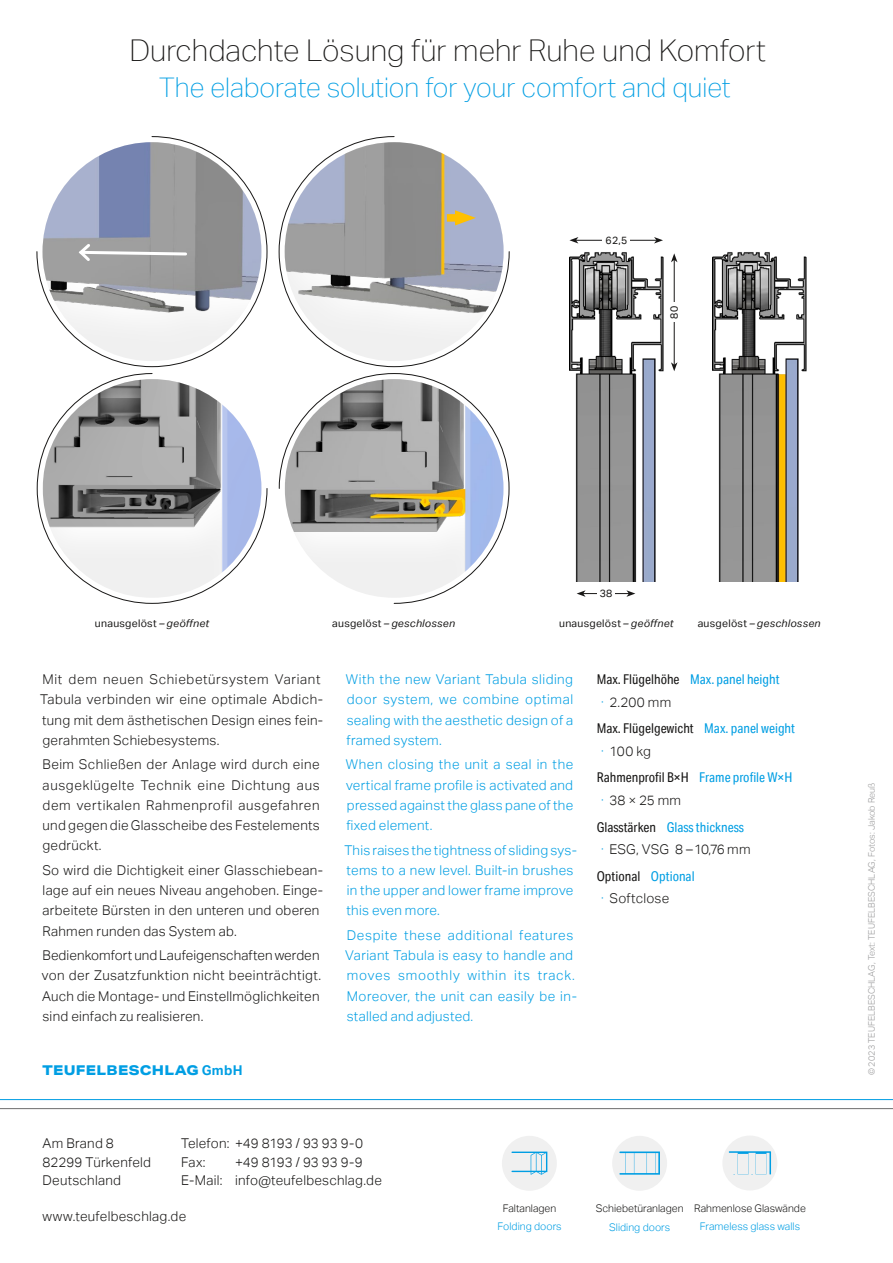
<style>
.page{position:relative;width:893px;height:1263px;background:#fff}
.page>*{position:absolute;margin:0;border:0;box-sizing:border-box;transform-origin:0 0}
.t1{font:100 30px "Aktiv Grotesk";color:#181716}
.t2{font:100 27px "Aktiv Grotesk";color:#009ee3}
.t3{font:300 13.5px/20.2px "Aktiv Grotesk";letter-spacing:.02em;color:#181716}
.t4{font:300 13.5px/20.2px "Aktiv Grotesk";letter-spacing:.02em;color:#009ee3;text-align:justify}
.t5{font:300 13.5px/20.2px "Aktiv Grotesk";letter-spacing:.04em;color:#009ee3}
.t6{font:13.5px "Aktiv Grotesk Cd";color:#181716}
.t7{font:13.5px "Aktiv Grotesk Cd";color:#009ee3}
.t8{font:300 13.5px/18.3px "Aktiv Grotesk";color:#181716}
.t9{font:800 13.5px "Aktiv Grotesk Ex";letter-spacing:.02em;color:#009ee3}
.t10{font:10.5px "Aktiv Grotesk";letter-spacing:.03em;color:#181716}
.t11{font:300 10.5px "Aktiv Grotesk";color:#181716}
.t12{font:300 10.5px "Aktiv Grotesk";color:#009ee3}
.t13{font:italic 10.5px "Aktiv Grotesk";letter-spacing:.025em;color:#181716}
.t14{font:300 9px "Aktiv Grotesk";letter-spacing:.005em;color:#9c9c9d}
.s1{font-style:italic}
.s2{font-style:normal}
.s3{font-family:"Aktiv Grotesk";font-weight:700}
.s4{color:#181716}
.s5{color:#009ee3}
</style>
<div class="page">
<img style="left:569px;top:252px;width:94px;height:329px">
<img style="left:712px;top:252px;width:94px;height:329px">
<svg style="left:37px;top:136px;width:230px;height:231px"></svg>
<svg style="left:37px;top:373px;width:230px;height:231px"></svg>
<svg style="left:279px;top:136px;width:231px;height:231px"></svg>
<svg style="left:279px;top:373px;width:230px;height:231px"></svg>
<div style="left:43px;top:142px;width:218px;height:209px;background:#fff"></div>
<img style="left:43px;top:142px;width:218px;height:219px;border-radius:109px">
<div style="left:43px;top:379px;width:218px;height:219px;background:#fff"></div>
<img style="left:43px;top:379px;width:218px;height:219px;border-radius:109px">
<div style="left:285px;top:142px;width:219px;height:210px;background:#fff"></div>
<img style="left:285px;top:142px;width:219px;height:219px;border-radius:109px">
<div style="left:285px;top:379px;width:218px;height:219px;background:#fff"></div>
<img style="left:285px;top:379px;width:218px;height:219px;border-radius:109px">
<svg style="left:76px;top:241px;width:113px;height:23px;background:#acacac"></svg>
<div style="left:447px;top:214px;width:16px;height:8px;background:#ffc000"></div>
<svg style="left:455px;top:210px;width:21px;height:15px"></svg>
<hr style="left:0;top:1099px;width:893px;height:1px;background:#009ee3">
<hr style="left:0;top:1108px;width:893px;height:1px;background:#6e6e6e">
<div style="left:502px;top:1136px;width:55px;height:55px;background:#f0f0f0;border-radius:50%"></div>
<svg style="left:511px;top:1151px;width:36px;height:24px"></svg>
<div style="left:612px;top:1136px;width:55px;height:55px;background:#f0f0f0;border-radius:50%"></div>
<svg style="left:619px;top:1151px;width:41px;height:24px"></svg>
<div style="left:722px;top:1135px;width:55px;height:55px;background:#f0f0f0;border-radius:50%"></div>
<svg style="left:729px;top:1151px;width:42px;height:23px"></svg>
<hr style="left:576px;top:240px;width:80px;height:1px;background:#181716">
<svg style="left:569px;top:237px;width:9px;height:7px"></svg>
<svg style="left:654px;top:237px;width:9px;height:7px"></svg>
<hr style="left:674px;top:260px;width:1px;height:105px;background:#181716">
<svg style="left:671px;top:253px;width:6px;height:9px"></svg>
<svg style="left:671px;top:362px;width:6px;height:9px"></svg>
<hr style="left:583px;top:593px;width:46px;height:1px;background:#181716">
<svg style="left:577px;top:590px;width:9px;height:7px"></svg>
<svg style="left:626px;top:590px;width:9px;height:7px"></svg>
<div style="left:603px;top:234px;width:27px;height:12px;background:#fff"></div>
<div style="left:668px;top:303px;width:12px;height:19px;background:#fff"></div>
<div style="left:597px;top:588px;width:18px;height:11px;background:#fff"></div>
<h1 class="t1" style="left:129px;top:33px;width:638px">Durchdachte Lösung für mehr Ruhe und Komfort</h1>
<h2 class="t2" style="left:159px;top:73px;width:573px">The elaborate solution for your comfort and quiet</h2>
<p class="t10" style="left:606px;top:234px;width:23px">62,5</p>
<p class="t10" style="left:668px;top:319px;width:14px;rotate:-90deg">80</p>
<p class="t10" style="left:600px;top:587px;width:14px">38</p>
<p class="t10" style="left:95px;top:617px;width:116px">unausgelöst <span class="s1">– geöffnet</span></p>
<p class="t13" style="left:332px;top:617px;width:124px"><span class="s2">ausgelöst</span> – geschlossen</p>
<p class="t10" style="left:559px;top:617px;width:116px">unausgelöst <span class="s1">– geöffnet</span></p>
<p class="t13" style="left:698px;top:617px;width:124px"><span class="s2">ausgelöst</span> – geschlossen</p>
<p class="t3" style="left:40px;top:669px;width:285px">Mit dem neuen Schiebetürsystem Variant Tabula verbinden wir eine optimale Abdich&shy;tung mit dem ästhetischen Design eines fein&shy;gerahmten Schiebesystems.</p>
<p class="t3" style="left:43px;top:754px;width:279px;text-align:justify">Beim Schließen der Anlage wird durch eine ausgeklügelte Technik eine Dichtung aus dem vertikalen Rahmenprofil ausgefahren und gegen die Glasscheibe des Festelements gedrückt.</p>
<p class="t3" style="left:42px;top:860px;width:282px">So wird die Dichtigkeit einer Glasschiebean&shy;lage auf ein neues Niveau angehoben. Einge&shy;arbeitete Bürsten in den unteren und oberen Rahmen runden das System ab.</p>
<p class="t3" style="left:42px;top:945px;width:281px">Bedienkomfort und Laufeigenschaften werden von der Zusatzfunktion nicht beeinträchtigt.<br>Auch die Montage- und Einstellmöglichkeiten sind einfach zu realisieren.</p>
<p class="t9" style="left:43px;top:1062px;width:201px">TEUFELBESCHLAG <span class="s3">GmbH</span></p>
<p class="t4" style="left:346px;top:669px;width:229px">With the new Variant Tabula sliding door system, we combine optimal sealing with the aesthetic design of a framed system.</p>
<p class="t4" style="left:346px;top:754px;width:229px">When closing the unit a seal in the vertical frame profile is activated and pressed against the glass pane of the fixed element.</p>
<p class="t4" style="left:344px;top:840px;width:234px;text-align:left">This raises the tightness of sliding sys&shy;tems to a new level. Built-in brushes in the upper and lower frame improve this even more.</p>
<p class="t5" style="left:345px;top:925px;width:233px">Despite these additional features<br>Variant Tabula is easy to handle and moves smoothly within its track.<br>Moreover, the unit can easily be in&shy;stalled and adjusted.</p>
<p class="t7" style="left:597px;top:671px;width:184px"><span class="s4">Max. Flügelhöhe</span> Max. panel height</p>
<p class="t3" style="left:601px;top:692px;width:72px"><span class="s5">·</span> 2.200 mm</p>
<p class="t6" style="left:597px;top:720px;width:200px">Max. Flügelgewicht <span class="s5">Max. panel weight</span></p>
<p class="t3" style="left:601px;top:741px;width:51px"><span class="s5">·</span> 100 kg</p>
<p class="t6" style="left:597px;top:770px;width:197px">Rahmenprofil B×H <span class="s5">Frame profile W×H</span></p>
<p class="t3" style="left:601px;top:790px;width:82px"><span class="s5">·</span> 38 × 25 mm</p>
<p class="t7" style="left:597px;top:819px;width:149px"><span class="s4">Glasstärken</span> Glass thickness</p>
<p class="t3" style="left:601px;top:839px;width:151px"><span class="s5">·</span> ESG, VSG 8 – 10,76 mm</p>
<p class="t6" style="left:597px;top:868px;width:99px">Optional <span class="s5">Optional</span></p>
<p class="t3" style="left:601px;top:888px;width:70px"><span class="s5">·</span> Softclose</p>
<p class="t8" style="left:181px;top:1134px;width:184px">Telefon: +49 8193 / 93 93 9-0<br>Fax:</p>
<p class="t3" style="left:43px;top:1134px;width:110px;line-height:18.3px">Am Brand 8<br>82299 Türkenfeld<br>Deutschland</p>
<p class="t3" style="left:43px;top:1206px;width:145px">www.teufelbeschlag.de</p>
<p class="t3" style="left:181px;top:1153px;width:202px;line-height:18.3px;text-indent:54px">+49 8193 / 93 93 9-9<br>E-Mail: info@teufelbeschlag.de</p>
<p class="t11" style="left:503px;top:1202px;width:55px">Faltanlagen</p>
<p class="t12" style="left:498px;top:1221px;width:65px">Folding doors</p>
<p class="t11" style="left:596px;top:1202px;width:89px">Schiebetüranlagen</p>
<p class="t12" style="left:609px;top:1221px;width:62px">Sliding doors</p>
<p class="t11" style="left:694px;top:1202px;width:113px">Rahmenlose Glaswände</p>
<p class="t12" style="left:700px;top:1221px;width:102px">Frameless glass walls</p>
<p class="t14" style="left:866px;top:1075px;width:294px;rotate:-90deg">© 2023 TEUFELBESCHLAG, Text: TEUFELBESCHLAG, Fotos: Jakob Reuß</p>
</div>
